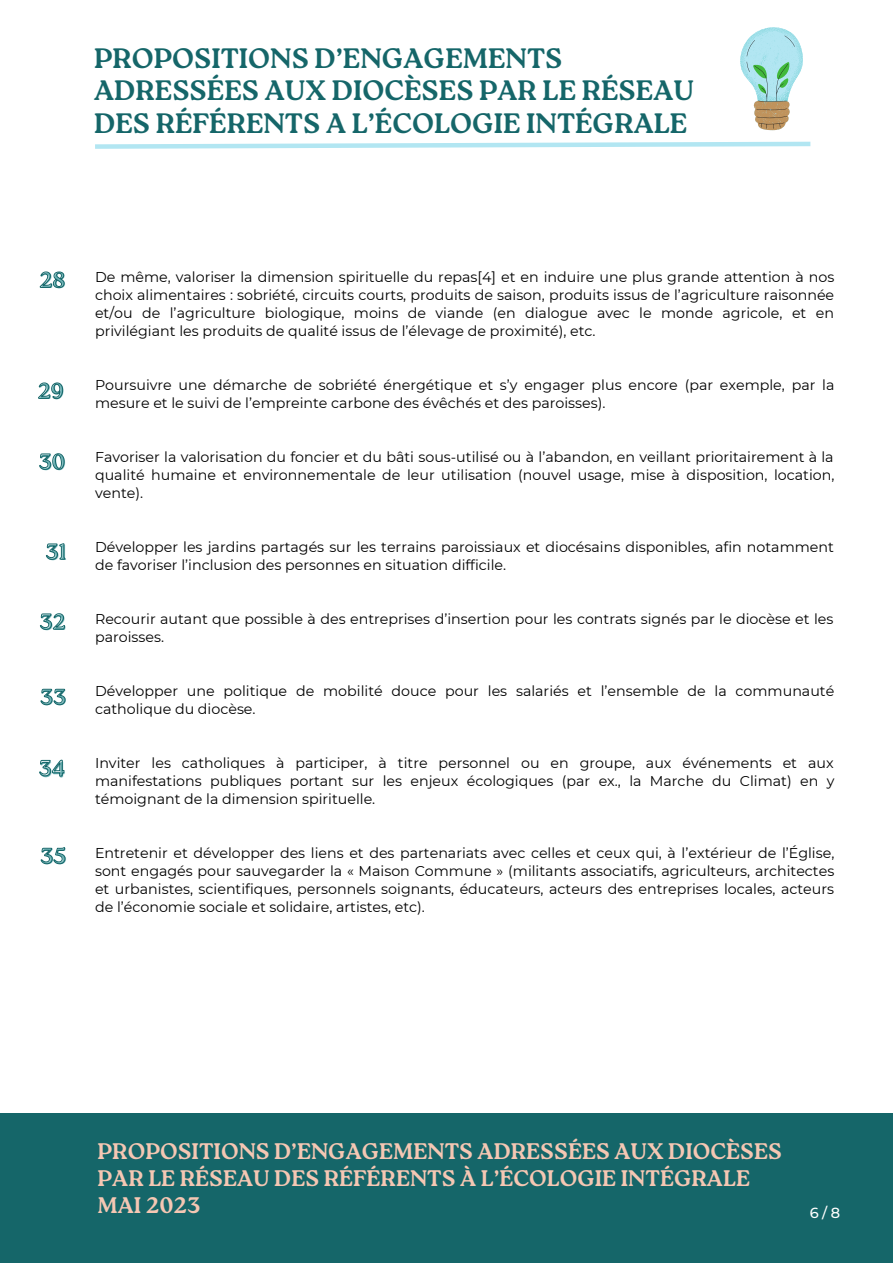
<style>
.page{position:relative;width:893px;height:1264px;background:#fff}
.page>*{position:absolute;margin:0;border:0;box-sizing:border-box;transform-origin:0 0}
.t1{font:700 28.05px/32.5px "Roca One";color:#156669}
.t2{font:700 22.5px/27px "Roca One";color:#f5c7b3}
.t3{font:21.75px "Roca One";color:#6cb1b4}
.t4{font:500 14.55px "Montserrat";color:#fff}
.t5{font:14.25px/18px "Montserrat";color:#000001;text-align:justify}
</style>
<div class="page">
<svg style="left:39px;top:271px;width:26px;height:17px"></svg>
<svg style="left:38px;top:382px;width:25px;height:17px"></svg>
<svg style="left:39px;top:453px;width:26px;height:17px"></svg>
<svg style="left:46px;top:543px;width:20px;height:17px"></svg>
<svg style="left:40px;top:613px;width:25px;height:17px"></svg>
<svg style="left:40px;top:688px;width:26px;height:17px"></svg>
<svg style="left:39px;top:759px;width:26px;height:18px"></svg>
<svg style="left:40px;top:847px;width:26px;height:17px"></svg>
<svg style="left:95px;top:141px;width:716px;height:8px"></svg>
<svg style="left:740px;top:27px;width:63px;height:103px"></svg>
<div style="left:0;top:1112px;width:892px;height:150px;background:#156669"></div>
<p class="t1" style="left:94px;top:42px;width:601px">PROPOSITIONS D’ENGAGEMENTS<br>ADRESSÉES AUX DIOCÈSES PAR LE RÉSEAU<br>DES RÉFÉRENTS A L’ÉCOLOGIE INTÉGRALE</p>
<p class="t3" style="left:40px;top:268px;width:27px">28</p>
<p class="t5" style="left:95px;top:268px;width:740px">De même, valoriser la dimension spirituelle du repas[4] et en induire une plus grande attention à nos choix alimentaires : sobriété, circuits courts, produits de saison, produits issus de l’agriculture raisonnée et/ou de l’agriculture biologique, moins de viande (en dialogue avec le monde agricole, et en privilégiant les produits de qualité issus de l’élevage de proximité), etc.</p>
<p class="t3" style="left:39px;top:379px;width:28px">29</p>
<p class="t5" style="left:95px;top:376px;width:740px">Poursuivre une démarche de sobriété énergétique et s’y engager plus encore (par exemple, par la mesure et le suivi de l’empreinte carbone des évêchés et des paroisses).</p>
<p class="t3" style="left:40px;top:450px;width:28px">30</p>
<p class="t5" style="left:95px;top:448px;width:740px">Favoriser la valorisation du foncier et du bâti sous-utilisé ou à l’abandon, en veillant prioritairement à la qualité humaine et environnementale de leur utilisation (nouvel usage, mise à disposition, location, vente).</p>
<p class="t3" style="left:46px;top:540px;width:22px">31</p>
<p class="t5" style="left:95px;top:538px;width:740px">Développer les jardins partagés sur les terrains paroissiaux et diocésains disponibles, afin notamment de favoriser l’inclusion des personnes en situation difficile.</p>
<p class="t3" style="left:40px;top:610px;width:27px">32</p>
<p class="t5" style="left:95px;top:610px;width:740px">Recourir autant que possible à des entreprises d’insertion pour les contrats signés par le diocèse et les paroisses.</p>
<p class="t3" style="left:41px;top:685px;width:28px">33</p>
<p class="t5" style="left:95px;top:682px;width:740px">Développer une politique de mobilité douce pour les salariés et l’ensemble de la communauté catholique du diocèse.</p>
<p class="t3" style="left:40px;top:756px;width:28px">34</p>
<p class="t3" style="left:41px;top:844px;width:27px">35</p>
<p class="t5" style="left:95px;top:754px;width:740px">Inviter les catholiques à participer, à titre personnel ou en groupe, aux événements et aux manifestations publiques portant sur les enjeux écologiques (par ex., la Marche du Climat) en y témoignant de la dimension spirituelle.</p>
<p class="t5" style="left:95px;top:843px;width:740px">Entretenir et développer des liens et des partenariats avec celles et ceux qui, à l’extérieur de l’Église, sont engagés pour sauvegarder la « Maison Commune » (militants associatifs, agriculteurs, architectes et urbanistes, scientifiques, personnels soignants, éducateurs, acteurs des entreprises locales, acteurs de l’économie sociale et solidaire, artistes, etc).</p>
<p class="t2" style="left:97px;top:1138px;width:685px">PROPOSITIONS D’ENGAGEMENTS ADRESSÉES AUX DIOCÈSES<br>PAR LE RÉSEAU DES RÉFÉRENTS À L’ÉCOLOGIE INTÉGRALE</p>
<p class="t2" style="left:97px;top:1192px;width:104px">MAI 2023</p>
<p class="t4" style="left:809px;top:1203px;width:32px">6/8</p>
</div>
